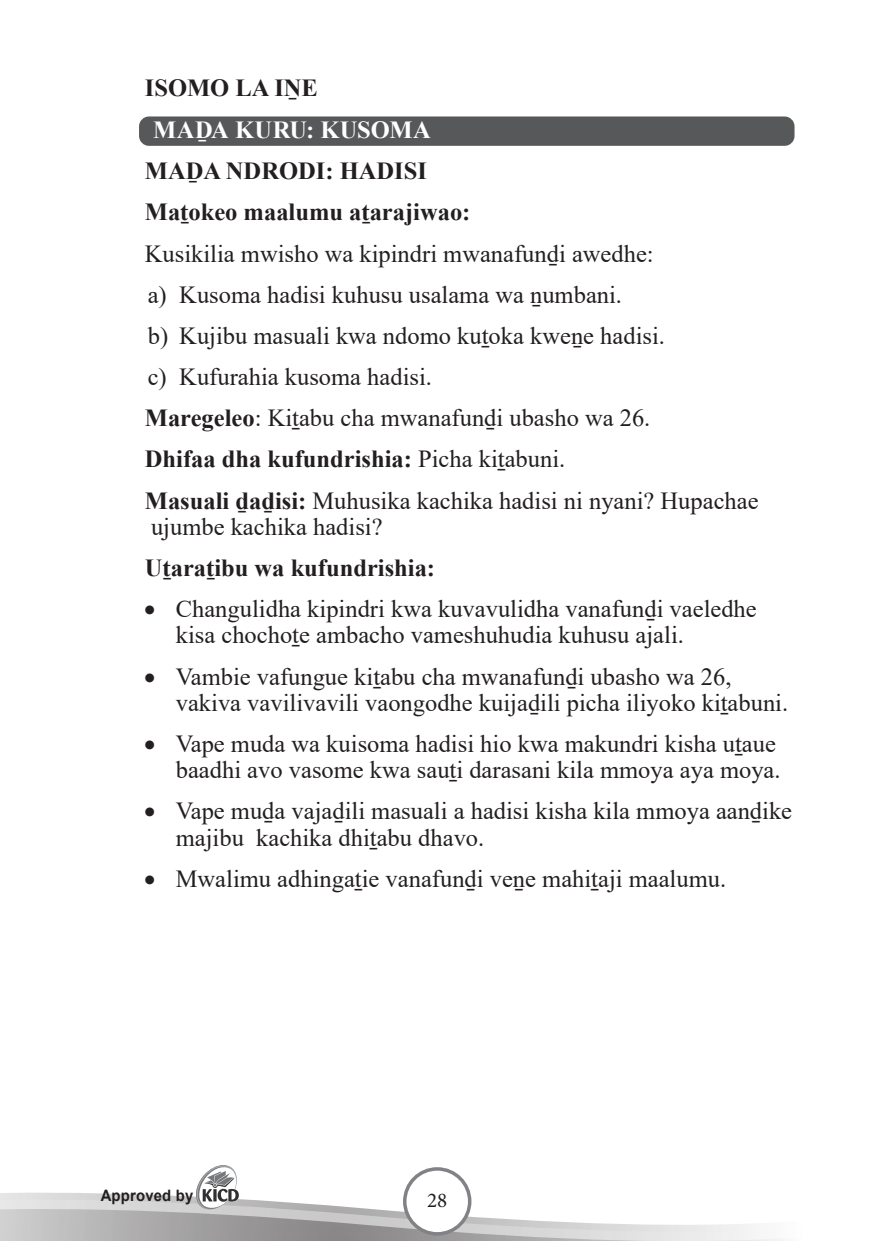
<style>
.page{position:relative;width:874px;height:1241px;background:#fff}
.page>*{position:absolute;margin:0;border:0;box-sizing:border-box;transform-origin:0 0}
.Body_Text{font:24.5px/26.2px "Times New Roman";color:#231f20}
.heading_1{font:700 24.5px "Times New Roman";color:#231f20}
.strand_1{font:700 24.5px "Times New Roman";letter-spacing:.015em;color:#fff}
.Isomo_la{font:700 24.5px "Times New Roman";color:#231f20}
.t1{font:21px "Minion Pro";color:#231f20}
.t2{font:700 15.75px "Arial";letter-spacing:.015em;color:#231f20;scale:.95 1}
.s1{color:#221f1f}
.s2{font-weight:700}
.s3{font-weight:400}
.s4{font-weight:700;color:#221f1f}
</style>
<div class="page">
<svg style="left:0;top:1165px;width:780px;height:75px"></svg>
<div style="left:139px;top:116px;width:655px;height:30px;background:#57585a;border-radius:10px"></div>
<p class="Isomo_la" style="left:145px;top:70px;width:174px">ISOMO LA IṈE</p>
<p class="strand_1" style="left:153px;top:112px;width:279px">MAḎA KURU: KUSOMA</p>
<p class="heading_1" style="left:145px;top:153px;width:283px">MAḎA NDRODI: HADISI</p>
<p class="heading_1" style="left:145px;top:194px;width:327px">Ma<span class="s1">ṯ</span>okeo maalumu <span class="s1">aṯarajiwao:</span></p>
<p class="Body_Text" style="left:145px;top:239px;width:510px">Kusikilia mwisho wa kipindri mwanafun<span class="s1">ḏ</span>i awedhe:</p>
<p class="Body_Text" style="left:148px;top:280px;width:475px">a) Kusoma hadisi kuhusu usalama wa ṉumbani.</p>
<p class="Body_Text" style="left:148px;top:322px;width:518px">b) Kujibu masuali kwa ndomo kuṯoka kweṉe hadisi.</p>
<p class="Body_Text" style="left:148px;top:363px;width:285px">c) Kufurahia kusoma hadisi.</p>
<p class="Body_Text" style="left:145px;top:404px;width:507px"><span class="s2">Maregeleo</span>: Kiṯabu cha mwanafun<span class="s1">ḏ</span>i ubasho wa 26.</p>
<p class="heading_1" style="left:145px;top:441px;width:422px">Dhifaa dha kufundrishia: <span class="s3">Picha kiṯabuni.</span></p>
<p class="Body_Text" style="left:145px;top:486px;width:615px"><span class="s2">Masuali</span> <span class="s4">ḏ</span><span class="s2">a</span><span class="s4">ḏ</span><span class="s2">isi:</span> Muhusika kachika hadisi ni nyani? Hupachae ujumbe kachika hadisi?</p>
<p class="heading_1" style="left:145px;top:550px;width:291px">Uṯaraṯibu wa kufundrishia:</p>
<p class="Body_Text" style="left:176px;top:595px;width:582px;text-indent:-32px">• Changulidha kipindri kwa kuvavulidha vanafun<span class="s1">ḏ</span>i vaeledhe kisa chochoṯe ambacho vameshuhudia kuhusu ajali.</p>
<p class="Body_Text" style="left:176px;top:662px;width:613px;text-indent:-32px">• Vambie vafungue kiṯabu cha mwanafun<span class="s1">ḏ</span>i ubasho wa 26, vakiva vavilivavili vaongodhe kuijaḏili picha iliyoko kiṯabuni.</p>
<p class="Body_Text" style="left:144px;top:729px;width:637px;text-align:right">• Vape muda wa kuisoma hadisi hio kwa makundri kisha uṯaue baadhi avo vasome kwa sauṯi darasani kila mmoya aya moya.</p>
<p class="Body_Text" style="left:176px;top:797px;width:617px;text-indent:-32px">• Vape muḏa vajaḏili masuali a hadisi kisha kila mmoya aan<span class="s1">ḏ</span>ike majibu kachika dhiṯabu dhavo.</p>
<p class="Body_Text" style="left:144px;top:864px;width:583px">• Mwalimu adhingaṯie vanafunḏi veṉe mahiṯaji maalumu.</p>
<p class="t2" style="left:101px;top:1184px;width:99px">Approved by</p>
<p class="t1" style="left:427px;top:1186px;width:22px">28</p>
</div>
